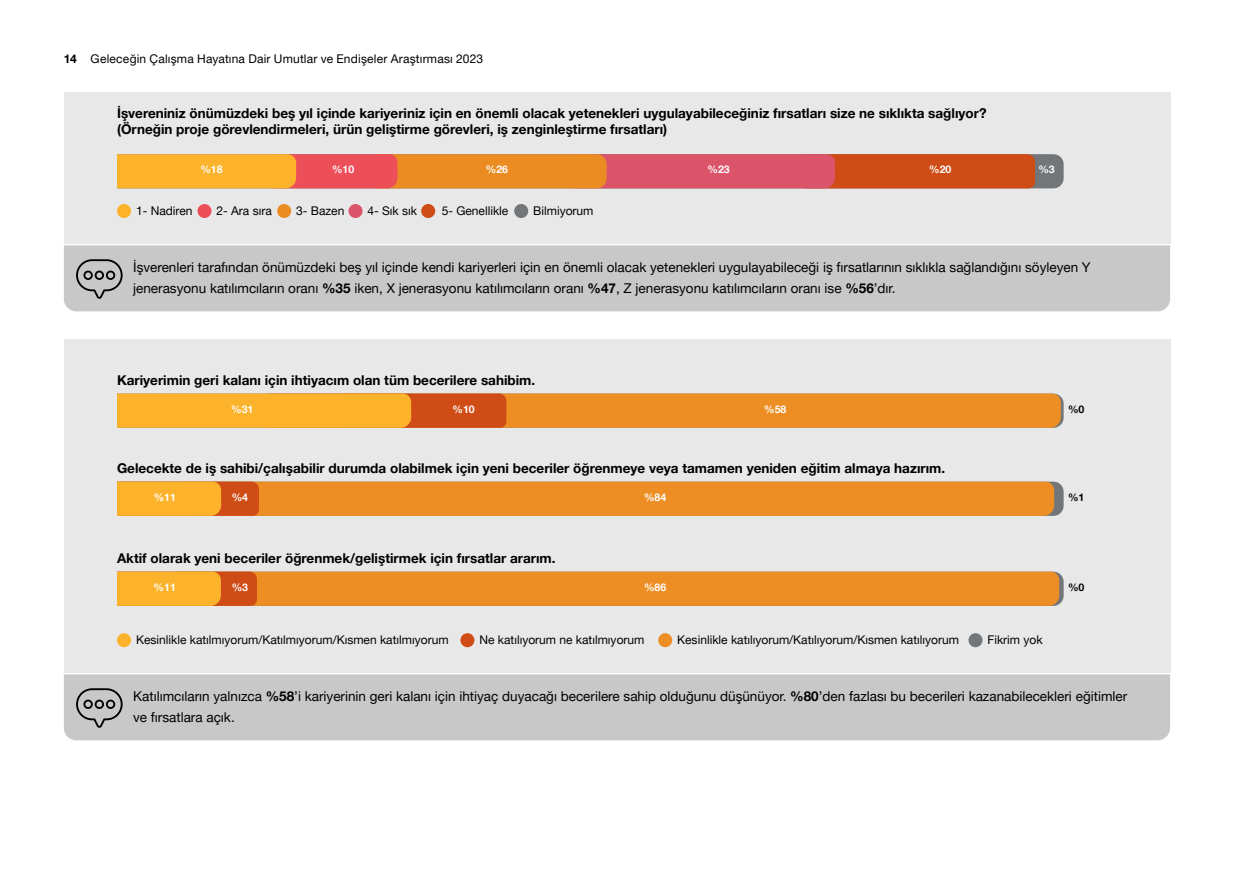
<style>
.page{position:relative;width:1234px;height:893px;background:#fff}
.page>*{position:absolute;margin:0;border:0;box-sizing:border-box;transform-origin:0 0}
.t1{font:700 13.5px/16.2px "Helvetica Neue LT Pro";color:#000}
.t2{font:13.5px/21px "Helvetica Neue LT Pro";color:#000}
.t3{font:12px "Helvetica Neue LT Pro";color:#000}
.t4{font:700 10.5px "Helvetica Neue LT Com";color:#fff}
.t5{font:700 10.5px "Helvetica Neue LT Com";color:#000}
.s1{font-weight:700}
</style>
<div class="page">
<div style="left:64px;top:245px;width:1105px;height:66px;background:#c9c8c9"></div>
<svg style="left:76px;top:259px;width:47px;height:40px;background:#a09fa0"></svg>
<div style="left:64px;top:674px;width:1105px;height:66px;background:#c9c8c9"></div>
<svg style="left:76px;top:688px;width:47px;height:40px;background:#a09fa0"></svg>
<hr style="left:1233px;top:0;width:1px;height:893px;background:#d4d6d6">
<div style="left:64px;top:92px;width:1105px;height:152px;background:#e8e8e8"></div>
<div style="left:64px;top:339px;width:1105px;height:334px;background:#e8e8e8"></div>
<svg style="left:117px;top:154px;width:946px;height:34px;background:#e0713b"></svg>
<svg style="left:117px;top:394px;width:946px;height:34px;background:#ed9225"></svg>
<svg style="left:117px;top:482px;width:946px;height:34px;background:#eb8f25"></svg>
<div style="left:117px;top:204px;width:14px;height:14px;background:#fcb32b;border-radius:50%"></div>
<div style="left:117px;top:633px;width:14px;height:14px;background:#fcb32b;border-radius:50%"></div>
<div style="left:348px;top:204px;width:14px;height:14px;background:#db546a;border-radius:50%"></div>
<div style="left:658px;top:633px;width:14px;height:14px;background:#ed8e24;border-radius:50%"></div>
<div style="left:421px;top:204px;width:14px;height:14px;background:#d04c16;border-radius:50%"></div>
<div style="left:460px;top:633px;width:14px;height:14px;background:#d04c16;border-radius:50%"></div>
<div style="left:277px;top:204px;width:14px;height:14px;background:#eb8c23;border-radius:50%"></div>
<div style="left:514px;top:204px;width:14px;height:14px;background:#727678;border-radius:50%"></div>
<div style="left:968px;top:633px;width:14px;height:14px;background:#727678;border-radius:50%"></div>
<div style="left:197px;top:204px;width:14px;height:14px;background:#ed4f59;border-radius:50%"></div>
<svg style="left:117px;top:572px;width:946px;height:34px;background:#ec8f25"></svg>
<p class="t3" style="left:64px;top:52px;width:421px"><span class="s1">14</span> Geleceğin Çalışma Hayatına Dair Umutlar ve Endişeler Araştırması 2023</p>
<p class="t1" style="left:117px;top:105px;width:870px">İşvereniniz önümüzdeki beş yıl içinde kariyeriniz için en önemli olacak yetenekleri uygulayabileceğiniz fırsatları size ne sıklıkta sağlıyor? (Örneğin proje görevlendirmeleri, ürün geliştirme görevleri, iş zenginleştirme fırsatları)</p>
<p class="t4" style="left:200px;top:163px;width:24px">%18</p>
<p class="t3" style="left:136px;top:204px;width:58px">1- Nadiren</p>
<p class="t3" style="left:216px;top:204px;width:57px">2- Ara sıra</p>
<p class="t4" style="left:332px;top:163px;width:24px">%10</p>
<p class="t4" style="left:485px;top:163px;width:24px">%26</p>
<p class="t3" style="left:367px;top:204px;width:51px">4- Sık sık</p>
<p class="t3" style="left:441px;top:204px;width:68px">5- Genellikle</p>
<p class="t3" style="left:296px;top:204px;width:50px">3- Bazen</p>
<p class="t3" style="left:533px;top:204px;width:62px">Bilmiyorum</p>
<p class="t4" style="left:707px;top:163px;width:24px">%23</p>
<p class="t4" style="left:929px;top:163px;width:24px">%20</p>
<p class="t4" style="left:1038px;top:163px;width:18px">%3</p>
<p class="t2" style="left:133px;top:256px;width:958px">İşverenleri tarafından önümüzdeki beş yıl içinde kendi kariyerleri için en önemli olacak yetenekleri uygulayabileceği iş fırsatlarının sıklıkla sağlandığını söyleyen Y jenerasyonu katılımcıların oranı <span class="s1">%35</span> iken, X jenerasyonu katılımcıların oranı <span class="s1">%47</span>, Z jenerasyonu katılımcıların oranı ise <span class="s1">%56</span>’dır.</p>
<p class="t1" style="left:117px;top:371px;width:419px">Kariyerimin geri kalanı için ihtiyacım olan tüm becerilere sahibim.</p>
<p class="t4" style="left:231px;top:402px;width:24px">%31</p>
<p class="t4" style="left:452px;top:402px;width:24px">%10</p>
<p class="t4" style="left:764px;top:402px;width:24px">%58</p>
<p class="t5" style="left:1067px;top:402px;width:18px">%0</p>
<p class="t1" style="left:117px;top:460px;width:829px">Gelecekte de iş sahibi/çalışabilir durumda olabilmek için yeni beceriler öğrenmeye veya tamamen yeniden eğitim almaya hazırım.</p>
<p class="t4" style="left:154px;top:490px;width:24px">%11</p>
<p class="t4" style="left:232px;top:490px;width:18px">%4</p>
<p class="t4" style="left:644px;top:490px;width:24px">%84</p>
<p class="t5" style="left:1067px;top:490px;width:18px">%1</p>
<p class="t1" style="left:117px;top:550px;width:440px">Aktif olarak yeni beceriler öğrenmek/geliştirmek için fırsatlar ararım.</p>
<p class="t4" style="left:154px;top:580px;width:24px">%11</p>
<p class="t4" style="left:232px;top:580px;width:18px">%3</p>
<p class="t4" style="left:644px;top:580px;width:24px">%86</p>
<p class="t5" style="left:1067px;top:580px;width:18px">%0</p>
<p class="t3" style="left:136px;top:633px;width:314px">Kesinlikle katılmıyorum/Katılmıyorum/Kısmen katılmıyorum</p>
<p class="t3" style="left:479px;top:633px;width:166px">Ne katılıyorum ne katılmıyorum</p>
<p class="t3" style="left:677px;top:633px;width:283px">Kesinlikle katılıyorum/Katılıyorum/Kısmen katılıyorum</p>
<p class="t3" style="left:987px;top:633px;width:57px">Fikrim yok</p>
<p class="t2" style="left:133px;top:685px;width:995px">Katılımcıların yalnızca <span class="s1">%58</span>’i kariyerinin geri kalanı için ihtiyaç duyacağı becerilere sahip olduğunu düşünüyor. <span class="s1">%80</span>’den fazlası bu becerileri kazanabilecekleri eğitimler ve fırsatlara açık.</p>
</div>
